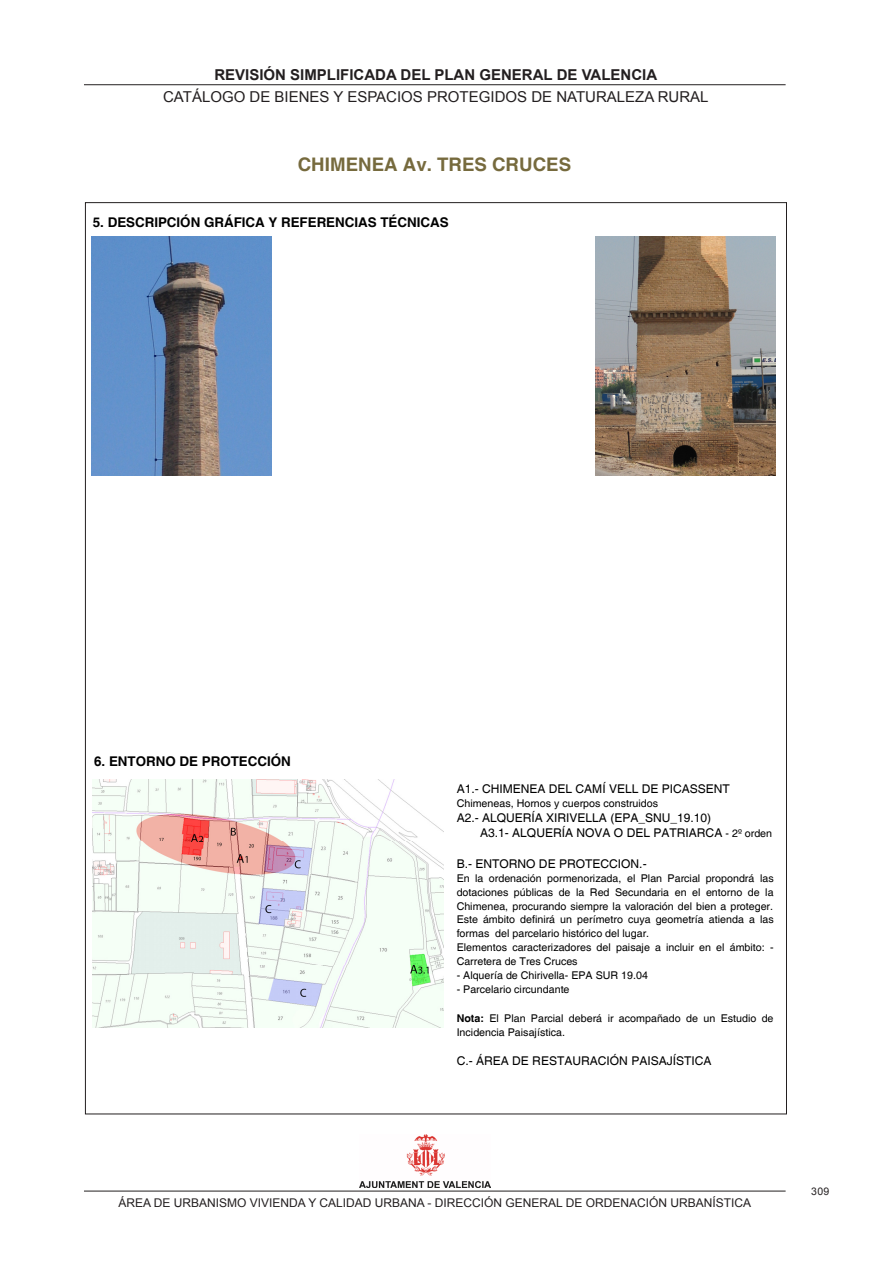
<style>
.page{position:relative;width:893px;height:1263px;background:#fff}
.page>*{position:absolute;margin:0;border:0;box-sizing:border-box;transform-origin:0 0}
.t1{font:700 18.75px "Helvetica";color:#766a3d}
.t2{font:15px "Arial";color:#231f20}
.t3{font:700 15px "Arial";color:#231f20}
.t4{font:700 13.35px "Helvetica";letter-spacing:-.005em;color:#000}
.t5{font:12px/15.5px "Helvetica";color:#000}
.t6{font:12px "Arial";color:#231f20}
.t7{font:10.65px/13.8px "Helvetica";color:#000}
.t8{font:10.5px "Arial";color:#231f20}
.s1{font-size:10.65px}
.s2{font-weight:700}
</style>
<div class="page">
<hr style="left:84px;top:84px;width:702px;height:1px;background:#231f20">
<hr style="left:84px;top:1191px;width:702px;height:1px;background:#231f20">
<img style="left:359px;top:1134px;width:131px;height:53px">
<img style="left:92px;top:236px;width:179px;height:239px">
<img style="left:596px;top:236px;width:179px;height:239px">
<img style="left:93px;top:779px;width:350px;height:249px">
<h2 class="t3" style="left:214px;top:65px;width:444px">REVISIÓN SIMPLIFICADA DEL PLAN GENERAL DE VALENCIA</h2>
<h2 class="t2" style="left:163px;top:87px;width:547px">CATÁLOGO DE BIENES Y ESPACIOS PROTEGIDOS DE NATURALEZA RURAL</h2>
<p class="t1" style="left:298px;top:152px;width:275px">CHIMENEA Av. TRES CRUCES</p>
<p class="t4" style="left:93px;top:214px;width:357px">5. DESCRIPCIÓN GRÁFICA Y REFERENCIAS TÉCNICAS</p>
<p class="t4" style="left:94px;top:753px;width:198px">6. ENTORNO DE PROTECCIÓN</p>
<p class="t5" style="left:457px;top:781px;width:275px">A1.- CHIMENEA DEL CAMÍ VELL DE PICASSENT</p>
<p class="t7" style="left:457px;top:796px;width:203px">Chimeneas, Hornos y cuerpos construidos</p>
<p class="t5" style="left:480px;top:810px;width:294px;text-indent:-23px">A2.- ALQUERÍA XIRIVELLA (EPA_SNU_19.10)<br>A3.1- ALQUERÍA NOVA O DEL PATRIARCA <span class="s1">- 2º orden</span></p>
<p class="t5" style="left:457px;top:856px;width:191px">B.- ENTORNO DE PROTECCION.-</p>
<p class="t7" style="left:457px;top:872px;width:319px">En la ordenación pormenorizada, el Plan Parcial propondrá las dotaciones públicas de la Red Secundaria en el entorno de la Chimenea, procurando siempre la valoración del bien a proteger.<br>Este ámbito definirá un perímetro cuya geometría atienda a las formas del parcelario histórico del lugar.<br>Elementos caracterizadores del paisaje a incluir en el ámbito: - Carretera de Tres Cruces</p>
<p class="t7" style="left:457px;top:968px;width:193px">- Alquería de Chirivella- EPA SUR 19.04</p>
<p class="t7" style="left:457px;top:982px;width:114px">- Parcelario circundante</p>
<p class="t7" style="left:457px;top:1011px;width:318px"><span class="s2">Nota:</span> El Plan Parcial deberá ir acompañado de un Estudio de<br>Incidencia Paisajística.</p>
<p class="t5" style="left:457px;top:1053px;width:256px">C.- ÁREA DE RESTAURACIÓN PAISAJÍSTICA</p>
<p class="t6" style="left:118px;top:1195px;width:634px">ÁREA DE URBANISMO VIVIENDA Y CALIDAD URBANA - DIRECCIÓN GENERAL DE ORDENACIÓN URBANÍSTICA</p>
<p class="t8" style="left:811px;top:1184px;width:19px">309</p>
</div>
